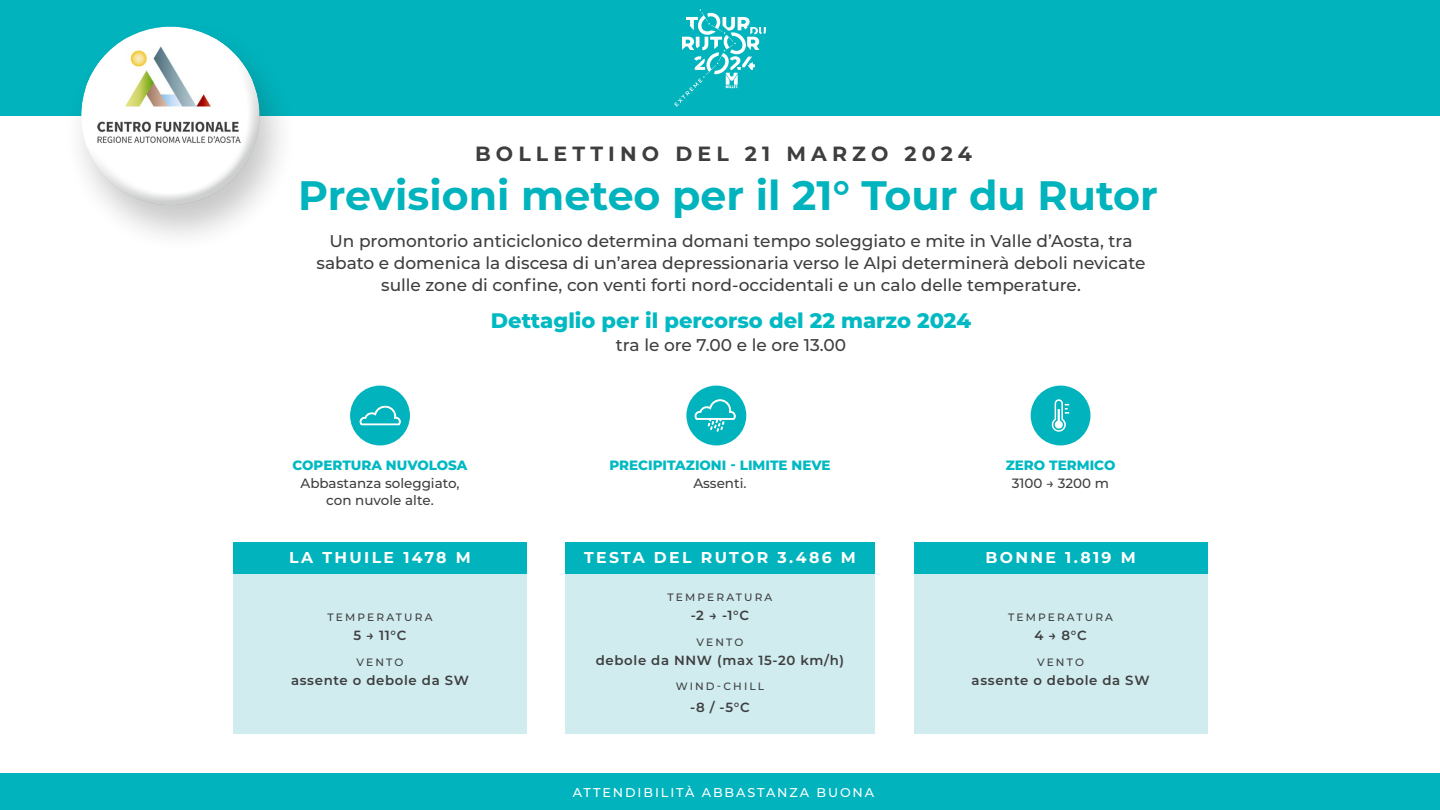
<style>
.page{position:relative;width:1440px;height:810px;background:#fff}
.page>*{position:absolute;margin:0;border:0;box-sizing:border-box;transform-origin:0 0}
.t1{font:700 41.1px "Montserrat";color:#00b3bd}
.t2{font:800 21px "Montserrat";color:#00b9c2}
.t3{font:700 20.55px "Montserrat";letter-spacing:.25em;color:#3e3e3f}
.t4{font:500 16.95px "Montserrat";color:#3e3e3f}
.t5{font:700 15.67px "Montserrat";letter-spacing:.15em;color:#fff}
.t6{font:800 13.5px "Montserrat";color:#00b9c2}
.t7{font:500 13.5px "Montserrat";color:#3e3e3f}
.t8{font:600 13.27px "Montserrat";letter-spacing:.05em;color:#3e3e3f}
.t9{font:500 12.75px "Montserrat";letter-spacing:.15em;color:#fff}
.t10{font:500 10.65px "Montserrat";letter-spacing:.2em;color:#3e3e3f}
</style>
<div class="page">
<div style="left:0;top:0;width:1440px;height:116px;background:#00b3bd"></div>
<svg style="left:674px;top:9px;width:92px;height:98px"></svg>
<div style="left:0;top:774px;width:1440px;height:36px;background:#00b3bd"></div>
<div style="left:63px;top:19px;width:234px;height:234px;background:#231f20;opacity:.25"></div>
<div style="left:80px;top:25px;width:176px;height:141px;background:#fff;opacity:.34"></div>
<div style="left:82px;top:54px;width:178px;height:151px;background:#323738;opacity:.24"></div>
<div style="left:233px;top:574px;width:294px;height:160px;background:#d0ecef"></div>
<div style="left:233px;top:543px;width:294px;height:31px;background:#00b3bd"></div>
<div style="left:914px;top:574px;width:293px;height:160px;background:#d0ecef"></div>
<div style="left:914px;top:543px;width:293px;height:31px;background:#00b3bd"></div>
<div style="left:565px;top:574px;width:310px;height:160px;background:#d0ecef"></div>
<div style="left:565px;top:543px;width:310px;height:31px;background:#00b3bd"></div>
<div style="left:350px;top:386px;width:60px;height:59px;background:#00b3bd;border-radius:50%"></div>
<div style="left:686px;top:386px;width:60px;height:59px;background:#00b3bd;border-radius:50%"></div>
<svg style="left:359px;top:405px;width:42px;height:21px"></svg>
<svg style="left:694px;top:399px;width:42px;height:33px"></svg>
<div style="left:1031px;top:386px;width:60px;height:59px;background:#00b3bd;border-radius:50%"></div>
<svg style="left:1051px;top:399px;width:18px;height:33px"></svg>
<p class="t3" style="left:475px;top:139px;width:498px">BOLLETTINO DEL 21 MARZO 2024</p>
<p class="t1" style="left:298px;top:165px;width:861px">Previsioni meteo per il 21° Tour du Rutor</p>
<p class="t4" style="left:329px;top:229px;width:805px">Un promontorio anticiclonico determina domani tempo soleggiato e mite in Valle d’Aosta, tra</p>
<p class="t4" style="left:317px;top:251px;width:830px">sabato e domenica la discesa di un’area depressionaria verso le Alpi determinerà deboli nevicate</p>
<p class="t4" style="left:381px;top:273px;width:701px">sulle zone di confine, con venti forti nord-occidentali e un calo delle temperature.</p>
<p class="t2" style="left:491px;top:305px;width:482px">Dettaglio per il percorso del 22 marzo 2024</p>
<p class="t4" style="left:616px;top:333px;width:232px">tra le ore 7.00 e le ore 13.00</p>
<p class="t6" style="left:292px;top:455px;width:177px">COPERTURA NUVOLOSA</p>
<p class="t7" style="left:300px;top:474px;width:161px">Abbastanza soleggiato,</p>
<p class="t7" style="left:326px;top:490px;width:109px">con nuvole alte.</p>
<p class="t5" style="left:289px;top:547px;width:183px">LA THUILE 1478 M</p>
<p class="t10" style="left:328px;top:610px;width:106px">TEMPERATURA</p>
<p class="t8" style="left:353px;top:626px;width:55px">5 → 11°C</p>
<p class="t10" style="left:357px;top:655px;width:48px">VENTO</p>
<p class="t8" style="left:291px;top:671px;width:179px">assente o debole da SW</p>
<p class="t6" style="left:609px;top:455px;width:223px">PRECIPITAZIONI - LIMITE NEVE</p>
<p class="t7" style="left:693px;top:474px;width:55px">Assenti.</p>
<p class="t5" style="left:584px;top:547px;width:273px">TESTA DEL RUTOR 3.486 M</p>
<p class="t10" style="left:668px;top:589px;width:106px">TEMPERATURA</p>
<p class="t8" style="left:691px;top:606px;width:60px">-2 → -1°C</p>
<p class="t10" style="left:697px;top:634px;width:48px">VENTO</p>
<p class="t8" style="left:596px;top:651px;width:250px">debole da NNW (max 15-20 km/h)</p>
<p class="t10" style="left:676px;top:679px;width:90px">WIND-CHILL</p>
<p class="t8" style="left:690px;top:697px;width:61px">-8 / -5°C</p>
<p class="t9" style="left:573px;top:784px;width:303px">ATTENDIBILITÀ ABBASTANZA BUONA</p>
<p class="t6" style="left:1006px;top:455px;width:111px">ZERO TERMICO</p>
<p class="t7" style="left:1012px;top:474px;width:99px">3100 → 3200 m</p>
<p class="t5" style="left:985px;top:547px;width:152px">BONNE 1.819 M</p>
<p class="t10" style="left:1008px;top:610px;width:106px">TEMPERATURA</p>
<p class="t8" style="left:1034px;top:626px;width:54px">4 → 8°C</p>
<p class="t10" style="left:1037px;top:655px;width:48px">VENTO</p>
<p class="t8" style="left:972px;top:671px;width:179px">assente o debole da SW</p>
</div>
